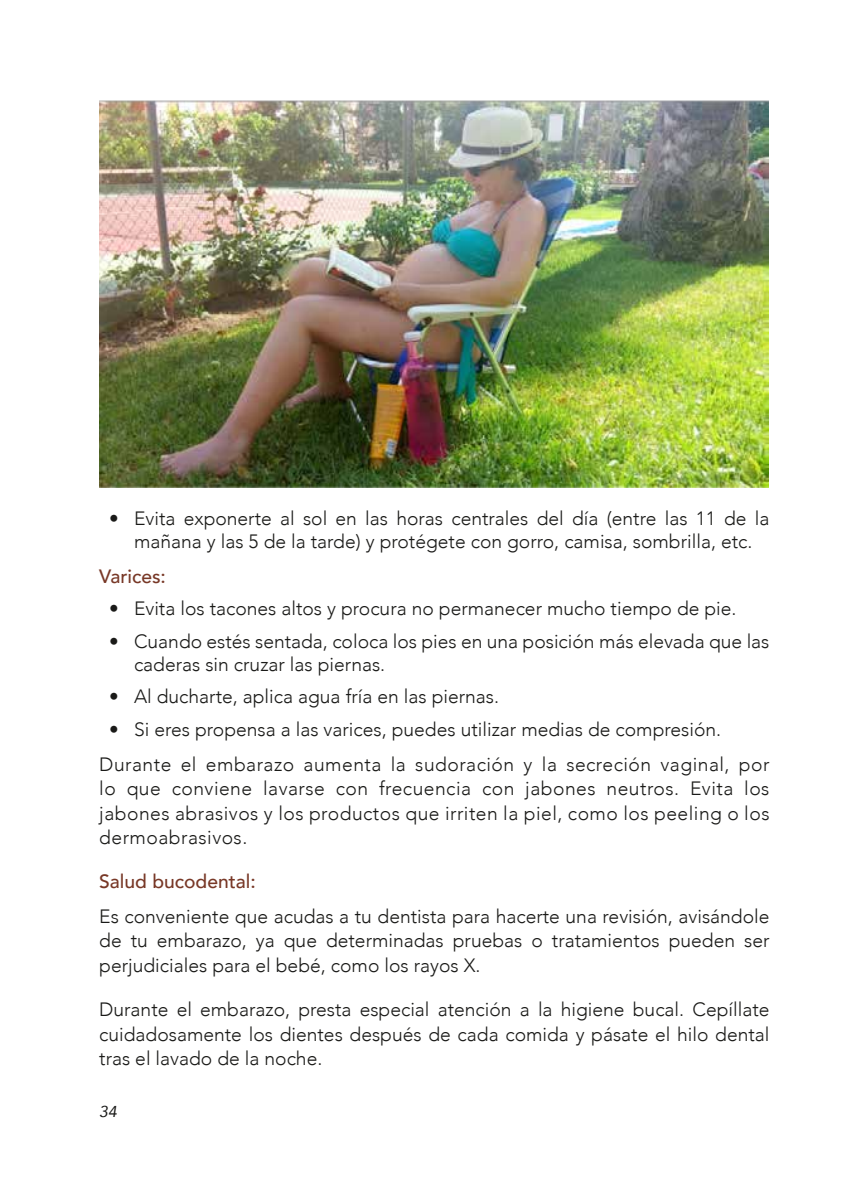
<style>
.page{position:relative;width:844px;height:1191px;background:#fff}
.page>*{position:absolute;margin:0;border:0;box-sizing:border-box;transform-origin:0 0}
.t1{font:300 19.25px/24.5px "Avenir";color:#1a1a18;text-align:justify}
.t2{font:500 19.25px "Avenir";color:#783827}
.t3{font:italic 15.75px "Avenir";color:#1a1a18}
</style>
<div class="page">
<img style="left:99px;top:100px;width:669px;height:387px">
<p class="t1" style="left:109px;top:507px;width:661px;line-height:22.8px;text-align:center">• Evita exponerte al sol en las horas centrales del día (entre las 11 de la mañana y las 5 de la tarde) y protégete con gorro, camisa, sombrilla, etc.</p>
<p class="t2" style="left:99px;top:559px;width:68px">Varices:</p>
<p class="t1" style="left:109px;top:596px;width:628px">• Evita los tacones altos y procura no permanecer mucho tiempo de pie.</p>
<p class="t1" style="left:134px;top:630px;width:636px;line-height:22.8px;text-indent:-25px">• Cuando estés sentada, coloca los pies en una posición más elevada que las caderas sin cruzar las piernas.</p>
<p class="t1" style="left:109px;top:684px;width:391px">• Al ducharte, aplica agua fría en las piernas.</p>
<p class="t1" style="left:99px;top:712px;width:671px;line-height:34.5px;text-indent:10px">• Si eres propensa a las varices, puedes utilizar medias de compresión.<br>Durante el embarazo aumenta la sudoración y la secreción vaginal, por</p>
<p class="t1" style="left:99px;top:776px;width:671px">lo que conviene lavarse con frecuencia con jabones neutros. Evita los jabones abrasivos y los productos que irriten la piel, como los peeling o los dermoabrasivos.</p>
<p class="t2" style="left:99px;top:865px;width:158px">Salud bucodental:</p>
<p class="t1" style="left:99px;top:904px;width:671px">Es conveniente que acudas a tu dentista para hacerte una revisión, avisándole de tu embarazo, ya que determinadas pruebas o tratamientos pueden ser perjudiciales para el bebé, como los rayos X.</p>
<p class="t1" style="left:99px;top:997px;width:671px">Durante el embarazo, presta especial atención a la higiene bucal. Cepíllate cuidadosamente los dientes después de cada comida y pásate el hilo dental tras el lavado de la noche.</p>
<p class="t3" style="left:99px;top:1102px;width:19px">34</p>
</div>
